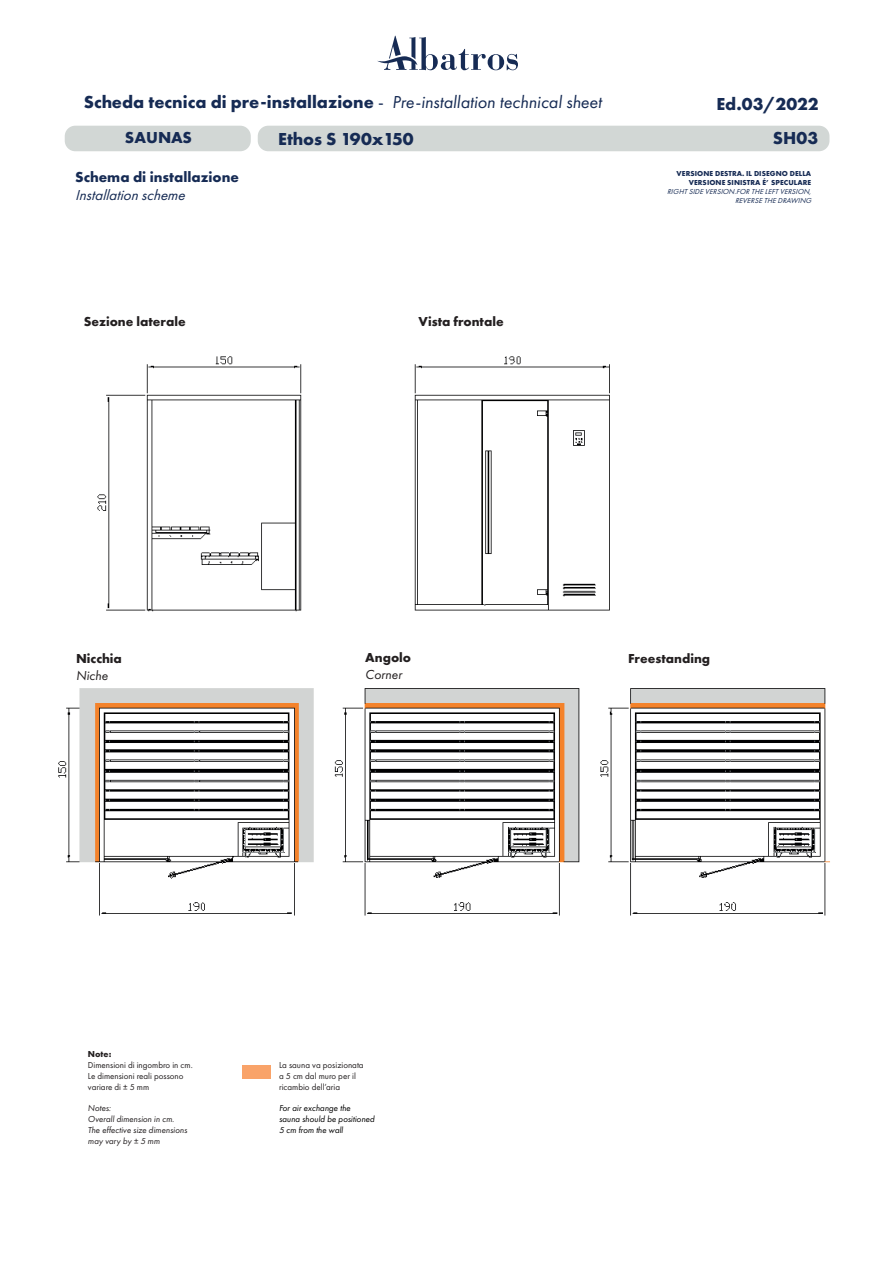
<style>
.page{position:relative;width:893px;height:1263px;background:#fff}
.page>*{position:absolute;margin:0;border:0;box-sizing:border-box;transform-origin:0 0}
.t1{font:700 18px "Futura PT";color:#162b54}
.t2{font:700 16.5px "Futura PT";color:#162b54}
.t3{font:700 15px "Futura PT";color:#162b54}
.t4{font:italic 15px "Futura PT";color:#162b54}
.t5{font:700 13.5px "Futura PT";color:#231f20}
.t6{font:italic 13.5px "Futura PT";color:#231f20}
.t7{font:9px/10.8px "Futura PT";color:#231f20}
.t8{font:italic 9px/10.8px "Futura PT";color:#231f20}
.t9{font:italic 9px/10.8px "Futura PT";color:#000}
.t10{font:700 9px "Futura PT";color:#231f20}
.t11{font:700 7.5px/9px "Futura PT";letter-spacing:.01em;color:#162b54;text-align:right}
.t12{font:italic 7.5px/9px "Futura PT";letter-spacing:.01em;color:#162b54;text-align:right}
.s1{font-weight:400}
.s2{font-weight:400;font-style:italic}
</style>
<div class="page">
<svg style="left:377px;top:36px;width:141px;height:34px"></svg>
<div style="left:65px;top:126px;width:186px;height:25px;background:#d2d7d5;border-radius:10px"></div>
<div style="left:258px;top:126px;width:571px;height:25px;background:#d2d7d5;border-radius:10px"></div>
<img style="left:58px;top:356px;width:772px;height:560px">
<div style="left:243px;top:1065px;width:28px;height:14px;background:#f9a369"></div>
<h1 class="t1" style="left:84px;top:91px;width:520px">Scheda tecnica di pre-installazione <span class="s1">-</span> <span class="s2">Pre-installation technical sheet</span></h1>
<h1 class="t1" style="left:716px;top:92px;width:104px">Ed.03/2022</h1>
<h2 class="t2" style="left:125px;top:127px;width:69px">SAUNAS</h2>
<h1 class="t1" style="left:278px;top:127px;width:137px">Ethos S 190x150</h1>
<h1 class="t1" style="left:773px;top:127px;width:47px">SH03</h1>
<h3 class="t3" style="left:75px;top:167px;width:165px">Schema di installazione</h3>
<h3 class="t4" style="left:75px;top:186px;width:114px">Installation scheme</h3>
<p class="t11" style="left:677px;top:169px;width:136px">VERSIONE DESTRA. IL DISEGNO DELLA<br>VERSIONE SINISTRA É’ SPECULARE</p>
<p class="t12" style="left:667px;top:187px;width:147px">RIGHT SIDE VERSION.FOR THE LEFT VERSION,<br>REVERSE THE DRAWING</p>
<h3 class="t5" style="left:84px;top:313px;width:104px">Sezione laterale</h3>
<h3 class="t5" style="left:419px;top:313px;width:87px">Vista frontale</h3>
<h3 class="t5" style="left:76px;top:650px;width:47px">Nicchia</h3>
<h3 class="t6" style="left:76px;top:667px;width:33px">Niche</h3>
<h3 class="t5" style="left:365px;top:649px;width:47px">Angolo</h3>
<h3 class="t6" style="left:365px;top:666px;width:38px">Corner</h3>
<h3 class="t5" style="left:628px;top:650px;width:84px">Freestanding</h3>
<p class="t10" style="left:88px;top:1048px;width:25px">Note:</p>
<p class="t7" style="left:88px;top:1059px;width:106px">Dimensioni di ingombro in cm.<br>Le dimensioni reali possono variare di ± 5 mm</p>
<p class="t8" style="left:88px;top:1103px;width:101px">Notes:<br>Overall dimension in cm.<br>The effective size dimensions may vary by ± 5 mm</p>
<p class="t7" style="left:279px;top:1059px;width:86px">La sauna va posizionata a 5 cm dal muro per il ricambio dell’aria</p>
<p class="t9" style="left:279px;top:1103px;width:97px">For air exchange the<br>sauna should be positioned<br>5 cm from the wall</p>
</div>
